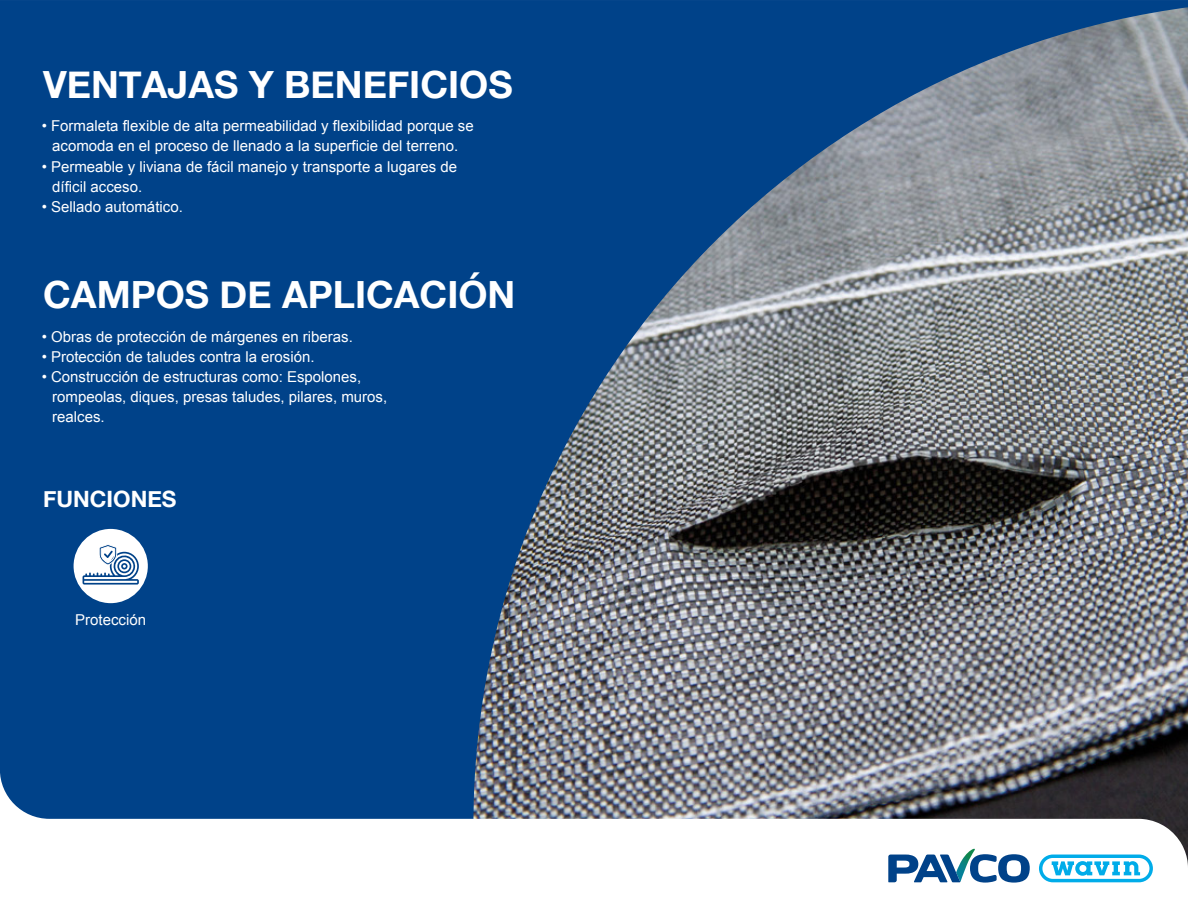
<style>
.page{position:relative;width:1188px;height:918px;background:#fff}
.page>*{position:absolute;margin:0;border:0;box-sizing:border-box;transform-origin:0 0}
.t1{font:700 37.5px "Helvetica Neue";color:#fff}
.t2{font:700 22.5px "Helvetica Neue";color:#fff}
.t3{font:15px/20.1px "Arial";color:#fff}
</style>
<div class="page">
<img style="left:0;top:0;width:1188px;height:769px">
<div style="left:74px;top:529px;width:74px;height:74px;background:#fff;border-radius:50%"></div>
<svg style="left:83px;top:545px;width:56px;height:40px"></svg>
<img style="left:0;top:769px;width:1188px;height:114px">
<svg style="left:888px;top:849px;width:142px;height:34px"></svg>
<svg style="left:1039px;top:855px;width:114px;height:27px"></svg>
<h1 class="t1" style="left:43px;top:55px;width:471px">VENTAJAS Y BENEFICIOS</h1>
<p class="t3" style="left:42px;top:116px;width:434px;text-align:center">• Formaleta flexible de alta permeabilidad y flexibilidad porque se acomoda en el proceso de llenado a la superficie del terreno.</p>
<p class="t3" style="left:52px;top:156px;width:406px;text-indent:-10px">• Permeable y liviana de fácil manejo y transporte a lugares de díficil acceso.</p>
<p class="t3" style="left:42px;top:196px;width:143px">• Sellado automático.</p>
<h1 class="t1" style="left:43px;top:265px;width:474px">CAMPOS DE APLICACIÓN</h1>
<p class="t3" style="left:42px;top:326px;width:313px">• Obras de protección de márgenes en riberas.</p>
<p class="t3" style="left:42px;top:346px;width:274px">• Protección de taludes contra la erosión.</p>
<p class="t3" style="left:52px;top:366px;width:337px;text-indent:-10px">• Construcción de estructuras como: Espolones, rompeolas, diques, presas taludes, pilares, muros, realces.</p>
<h2 class="t2" style="left:43px;top:481px;width:135px">FUNCIONES</h2>
<p class="t3" style="left:75px;top:610px;width:72px">Protección</p>
</div>
